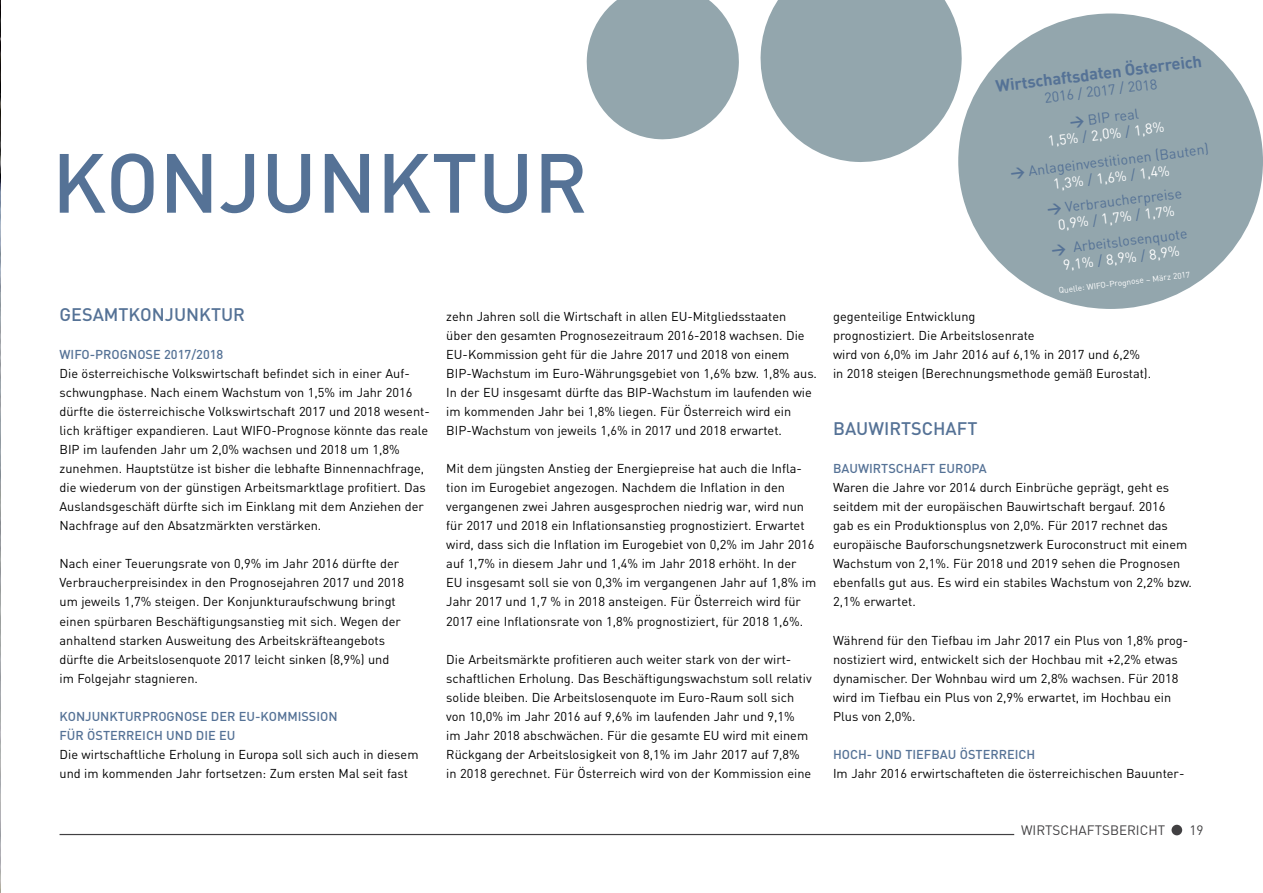
<style>
.page{position:relative;width:1263px;height:893px;background:#fff}
.page>*{position:absolute;margin:0;border:0;box-sizing:border-box;transform-origin:0 0}
.t1{font:500 82.5px "DIN";letter-spacing:.005em;color:#557296}
.t2{font:500 18px "DIN";color:#557296}
.t3{font:700 16.5px "DIN";color:#557296}
.t4{font:14.25px/27.2px "DIN";color:#557296;text-align:center}
.t5{font:14.25px "DIN";color:#fff}
.t6{font:13.5px "DIN";color:#414042}
.t7{font:12.75px/19px "DIN";color:#000}
.t8{font:500 12.75px/19px "DIN";color:#557296}
.t9{font:8.25px "DIN";color:#fff}
.s1{font-weight:700}
.s2{color:#fff}
.s3{color:#557296}
</style>
<div class="page">
<img style="left:0;top:0;width:1px;height:893px">
<div style="left:958px;top:14px;width:305px;height:295px;background:#93a6ad;border-radius:50%"></div>
<svg style="left:586px;top:0;width:677px;height:165px;fill:#93a6ad"></svg>
<div style="left:1171px;top:825px;width:11px;height:10px;background:#414042;border-radius:50%"></div>
<hr style="left:60px;top:834px;width:954px;height:1px;background:#414042">
<h1 class="t1" style="left:52px;top:130px;width:519px">KONJUNKTUR</h1>
<h2 class="t2" style="left:60px;top:303px;width:183px">GESAMTKONJUNKTUR</h2>
<p class="t8" style="left:60px;top:344px;width:9px">WIFO</p>
<p class="t8" style="left:90px;top:344px;width:135px">-PROGNOSE 2017/2018</p>
<p class="t7" style="left:60px;top:363px;width:372px">Die österreichische Volkswirtschaft befindet sich in einer Auf&shy;schwungphase. Nach einem Wachstum von 1,5% im Jahr 2016 dürfte die österreichische Volkswirtschaft 2017 und 2018 wesent&shy;lich kräftiger expandieren. Laut WIFO-Prognose könnte das reale BIP im laufenden Jahr um 2,0% wachsen und 2018 um 1,8% zunehmen. Hauptstütze ist bisher die lebhafte Binnennachfrage, die wiederum von der günstigen Arbeitsmarktlage profitiert. Das Auslandsgeschäft dürfte sich im Einklang mit dem Anziehen der Nachfrage auf den Absatzmärkten verstärken.</p>
<p class="t7" style="left:60px;top:554px;width:346px">Nach einer Teuerungsrate von 0,9% im Jahr 2016 dürfte der Verbraucherpreisindex in den Prognosejahren 2017 und 2018 um jeweils 1,7% steigen. Der Konjunkturaufschwung bringt einen spürbaren Beschäftigungsanstieg mit sich. Wegen der anhaltend starken Ausweitung des Arbeitskräfteangebots dürfte die Arbeitslosenquote 2017 leicht sinken (8,9%) und im Folgejahr stagnieren.</p>
<p class="t8" style="left:60px;top:706px;width:280px">KONJUNKTURPROGNOSE DER EU-KOMMISSION<br>FÜR ÖSTERREICH UND DIE EU</p>
<p class="t7" style="left:60px;top:744px;width:360px">Die wirtschaftliche Erholung in Europa soll sich auch in diesem und im kommenden Jahr fortsetzen: Zum ersten Mal seit fast</p>
<p class="t7" style="left:446px;top:306px;width:372px">zehn Jahren soll die Wirtschaft in allen EU-Mitgliedsstaaten<br>über den gesamten Prognosezeitraum 2016-2018 wachsen. Die EU-Kommission geht für die Jahre 2017 und 2018 von einem BIP-Wachstum im Euro-Währungsgebiet von 1,6% bzw. 1,8% aus.<br>In der EU insgesamt dürfte das BIP-Wachstum im laufenden wie im kommenden Jahr bei 1,8% liegen. Für Österreich wird ein BIP-Wachstum von jeweils 1,6% in 2017 und 2018 erwartet.</p>
<p class="t7" style="left:446px;top:459px;width:371px">Mit dem jüngsten Anstieg der Energiepreise hat auch die Infla&shy;tion im Eurogebiet angezogen. Nachdem die Inflation in den vergangenen zwei Jahren ausgesprochen niedrig war, wird nun für 2017 und 2018 ein Inflationsanstieg prognostiziert. Erwartet wird, dass sich die Inflation im Eurogebiet von 0,2% im Jahr 2016 auf 1,7% in diesem Jahr und 1,4% im Jahr 2018 erhöht. In der<br>EU insgesamt soll sie von 0,3% im vergangenen Jahr auf 1,8% im Jahr 2017 und 1,7 % in 2018 ansteigen. Für Österreich wird für 2017 eine Inflationsrate von 1,8% prognostiziert, für 2018 1,6%.</p>
<p class="t7" style="left:446px;top:649px;width:367px">Die Arbeitsmärkte profitieren auch weiter stark von der wirt&shy;schaftlichen Erholung. Das Beschäftigungswachstum soll relativ solide bleiben. Die Arbeitslosenquote im Euro-Raum soll sich von 10,0% im Jahr 2016 auf 9,6% im laufenden Jahr und 9,1% im Jahr 2018 abschwächen. Für die gesamte EU wird mit einem Rückgang der Arbeitslosigkeit von 8,1% im Jahr 2017 auf 7,8% in 2018 gerechnet. Für Österreich wird von der Kommission eine</p>
<p class="t3" style="left:994px;top:75px;width:209px;rotate:-7deg">Wirtschaftsdaten Österreich</p>
<p class="t4" style="left:1043px;top:84px;width:115px;rotate:-7deg">2016 / 2017 / 2018 <span class="s1">&gt;</span> BIP real</p>
<p class="t4" style="left:1005px;top:132px;width:201px;rotate:-7deg"><span class="s2">1,5%</span> / <span class="s2">2,0%</span> / <span class="s2">1,8%<br></span><span class="s1">&gt;</span> Anlageinvestitionen (Bauten)</p>
<p class="t4" style="left:1043px;top:173px;width:137px;line-height:24.2px;rotate:-7deg"><span class="s2">1,3%</span> / <span class="s2">1,6%</span> / <span class="s2">1,4%<br></span><span class="s1">&gt;</span> Verbraucherpreise</p>
<p class="t4" style="left:1047px;top:214px;width:138px;line-height:24.2px;rotate:-7deg"><span class="s2">0,9%</span> / <span class="s2">1,7%</span> / <span class="s2">1,7%<br></span><span class="s1">&gt;</span> Arbeitslosenquote</p>
<p class="t5" style="left:1062px;top:256px;width:119px;rotate:-7deg">9,1% <span class="s3">/</span> 8,9% <span class="s3">/</span> 8,9%</p>
<p class="t9" style="left:1058px;top:285px;width:134px;rotate:-7deg">Quelle: WIFO-Prognose – März 2017</p>
<p class="t7" style="left:833px;top:306px;width:320px">gegenteilige Entwicklung<br>prognostiziert. Die Arbeitslosenrate<br>wird von 6,0% im Jahr 2016 auf 6,1% in 2017 und 6,2% in 2018 steigen (Berechnungsmethode gemäß Eurostat).</p>
<h2 class="t2" style="left:833px;top:417px;width:146px">BAUWIRTSCHAFT</h2>
<p class="t8" style="left:833px;top:459px;width:155px">BAUWIRTSCHAFT EUROPA</p>
<p class="t7" style="left:833px;top:478px;width:360px">Waren die Jahre vor 2014 durch Einbrüche geprägt, geht es seitdem mit der europäischen Bauwirtschaft bergauf. 2016<br>gab es ein Produktionsplus von 2,0%. Für 2017 rechnet das europäische Bauforschungsnetzwerk Euroconstruct mit einem Wachstum von 2,1%. Für 2018 und 2019 sehen die Prognosen ebenfalls gut aus. Es wird ein stabiles Wachstum von 2,2% bzw.<br>2,1% erwartet.</p>
<p class="t7" style="left:833px;top:630px;width:355px">Während für den Tiefbau im Jahr 2017 ein Plus von 1,8% prog&shy;nostiziert wird, entwickelt sich der Hochbau mit +2,2% etwas dynamischer. Der Wohnbau wird um 2,8% wachsen. Für 2018 wird im Tiefbau ein Plus von 2,9% erwartet, im Hochbau ein Plus von 2,0%.</p>
<p class="t8" style="left:833px;top:744px;width:204px">HOCH- UND TIEFBAU ÖSTERREICH</p>
<p class="t7" style="left:833px;top:764px;width:351px">Im Jahr 2016 erwirtschafteten die österreichischen Bauunter-</p>
<p class="t6" style="left:1021px;top:822px;width:146px">WIRTSCHAFTSBERICHT</p>
<p class="t6" style="left:1189px;top:822px;width:16px">19</p>
</div>
